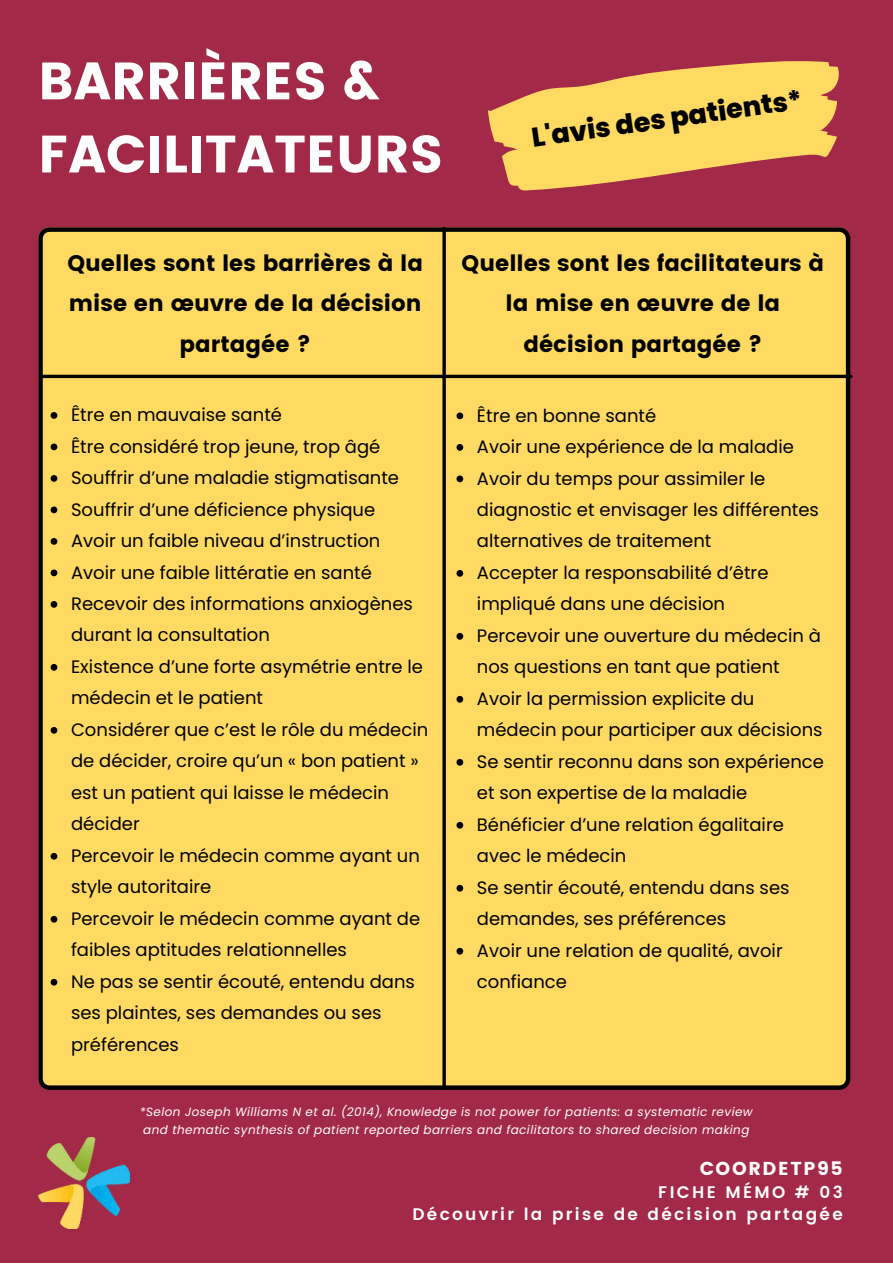
<style>
.page{position:relative;width:893px;height:1264px;background:#fff}
.page>*{position:absolute;margin:0;border:0;box-sizing:border-box;transform-origin:0 0}
.t1{font:52.5px/73.1px "Poppins";color:#fff}
.t2{font:800 27px "Poppins";color:#000}
.t3{font:22.5px/40.5px "Poppins";color:#000;text-align:center}
.t4{font:18.75px "Poppins";letter-spacing:.09em;color:#fff}
.t5{font:18px/31.5px "Poppins";color:#000}
.t6{font:600 16.8px/22.5px "Poppins";letter-spacing:.135em;color:#fff;text-align:right}
.t7{font:italic 12px/18px "Poppins";letter-spacing:.035em;color:#fff}
</style>
<div class="page">
<div style="left:0;top:0;width:892px;height:1262px;background:#a32948"></div>
<img style="left:38px;top:1137px;width:91px;height:91px">
<div style="left:38px;top:227px;width:812px;height:862px;background:#ffda62"></div>
<svg style="left:442px;top:228px;width:4px;height:859px;background:#27210e"></svg>
<hr style="left:42px;top:375px;width:808px;height:3px;background:#000">
<svg style="left:488px;top:61px;width:351px;height:129px"></svg>
<svg style="left:51px;top:412px;width:6px;height:7px"></svg>
<svg style="left:51px;top:443px;width:6px;height:7px"></svg>
<svg style="left:51px;top:475px;width:6px;height:7px"></svg>
<svg style="left:51px;top:506px;width:6px;height:7px"></svg>
<svg style="left:51px;top:538px;width:6px;height:6px"></svg>
<svg style="left:51px;top:569px;width:6px;height:7px"></svg>
<svg style="left:51px;top:601px;width:6px;height:6px"></svg>
<svg style="left:51px;top:664px;width:6px;height:6px"></svg>
<svg style="left:51px;top:727px;width:6px;height:6px"></svg>
<svg style="left:51px;top:852px;width:6px;height:7px"></svg>
<svg style="left:51px;top:915px;width:6px;height:7px"></svg>
<svg style="left:51px;top:978px;width:6px;height:7px"></svg>
<svg style="left:456px;top:412px;width:7px;height:7px"></svg>
<svg style="left:456px;top:444px;width:7px;height:7px"></svg>
<svg style="left:456px;top:475px;width:7px;height:7px"></svg>
<svg style="left:456px;top:570px;width:7px;height:6px"></svg>
<svg style="left:456px;top:633px;width:7px;height:6px"></svg>
<svg style="left:456px;top:696px;width:7px;height:6px"></svg>
<svg style="left:456px;top:759px;width:7px;height:6px"></svg>
<svg style="left:456px;top:821px;width:7px;height:7px"></svg>
<svg style="left:456px;top:884px;width:7px;height:7px"></svg>
<svg style="left:456px;top:947px;width:7px;height:7px"></svg>
<h1 class="t1" style="left:38px;top:45px;width:406px">BARRIÈRES &amp;<br>FACILITATEURS</h1>
<h2 class="t2" style="left:529px;top:122px;width:274px;rotate:-8deg">L'avis des patients*</h2>
<p class="t3" style="left:67px;top:243px;width:357px">Quelles sont les barrières à la mise en œuvre de la décision partagée ?</p>
<p class="t5" style="left:71px;top:399px;width:359px">Être en mauvaise santé<br>Être considéré trop jeune, trop âgé<br>Souffrir d’une maladie stigmatisante<br>Souffrir d’une déficience physique<br>Avoir un faible niveau d’instruction<br>Avoir une faible littératie en santé<br>Recevoir des informations anxiogènes durant la consultation<br>Existence d’une forte asymétrie entre le médecin et le patient<br>Considérer que c’est le rôle du médecin de décider, croire qu’un « bon patient » est un patient qui laisse le médecin décider<br>Percevoir le médecin comme ayant un style autoritaire<br>Percevoir le médecin comme ayant de faibles aptitudes relationnelles<br>Ne pas se sentir écouté, entendu dans ses plaintes, ses demandes ou ses préférences</p>
<p class="t3" style="left:461px;top:243px;width:364px">Quelles sont les facilitateurs à la mise en œuvre de la décision partagée ?</p>
<p class="t5" style="left:477px;top:399px;width:348px">Être en bonne santé<br>Avoir une expérience de la maladie<br>Avoir du temps pour assimiler le diagnostic et envisager les différentes alternatives de traitement<br>Accepter la responsabilité d’être impliqué dans une décision<br>Percevoir une ouverture du médecin à nos questions en tant que patient<br>Avoir la permission explicite du médecin pour participer aux décisions<br>Se sentir reconnu dans son expérience et son expertise de la maladie<br>Bénéficier d’une relation égalitaire avec le médecin<br>Se sentir écouté, entendu dans ses demandes, ses préférences<br>Avoir une relation de qualité, avoir confiance</p>
<p class="t7" style="left:140px;top:1102px;width:614px">*Selon Joseph Williams N et al. (2014), Knowledge is not power for patients: a systematic review and thematic synthesis of patient reported barriers and facilitators to shared decision making</p>
<p class="t4" style="left:699px;top:1157px;width:145px">COORDETP95</p>
<p class="t6" style="left:412px;top:1181px;width:432px">FICHE MÉMO # 03<br>Découvrir la prise de décision partagée</p>
</div>
